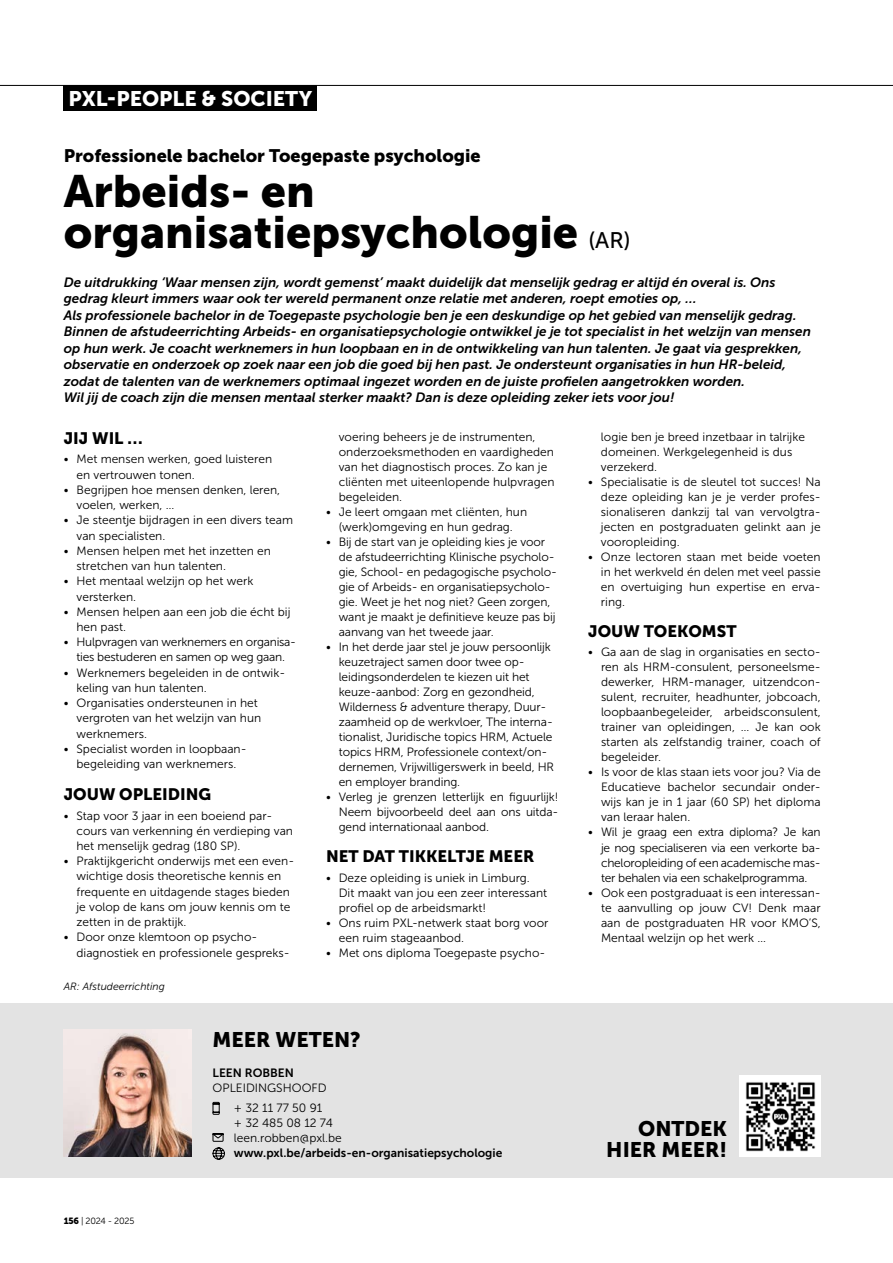
<style>
.page{position:relative;width:893px;height:1263px;background:#fff}
.page>*{position:absolute;margin:0;border:0;box-sizing:border-box;transform-origin:0 0}
.t1{font:45px/40.5px "Museo Sans 900";color:#000}
.t2{font:21px/21px "Museo Sans 900";color:#000;text-align:right}
.t3{font:21px "Museo Sans 900";color:#fff}
.t4{font:18px "Museo Sans 900";color:#000}
.t5{font:16.5px "Museo Sans 900";color:#000}
.t6{font:italic 13.5px/16.5px "Museo Sans 700";color:#000}
.t7{font:12px/15px "Museo Sans 300";color:#000}
.t8{font:12px/15.3px "Museo Sans 300";letter-spacing:-.02em;color:#000;text-align:center}
.t9{font:12px "Museo Sans 700";color:#000}
.t10{font:italic 10.5px "Museo Sans 300";color:#000}
.t11{font:9px "Museo Sans 300";letter-spacing:-.025em;color:#000}
.s1{font-family:"Museo Sans 500";font-size:22.5px}
.s2{font-family:"Museo Sans 900"}
</style>
<div class="page">
<div style="left:0;top:1003px;width:893px;height:175px;background:#e3e3e3"></div>
<img style="left:740px;top:1076px;width:81px;height:81px">
<svg style="left:212px;top:1101px;width:8px;height:14px"></svg>
<svg style="left:212px;top:1133px;width:13px;height:27px"></svg>
<div style="left:64px;top:85px;width:253px;height:26px;background:#000"></div>
<img style="left:64px;top:1029px;width:127px;height:128px">
<hr style="left:0;top:85px;width:893px;height:1px;background:#000">
<h2 class="t3" style="left:69px;top:86px;width:245px">PXL-PEOPLE &amp; SOCIETY</h2>
<h3 class="t4" style="left:64px;top:146px;width:418px">Professionele bachelor Toegepaste psychologie</h3>
<h1 class="t1" style="left:64px;top:171px;width:568px">Arbeids- en organisatiepsychologie <span class="s1">(AR)</span></h1>
<p class="t6" style="left:64px;top:274px;width:749px">De uitdrukking ‘Waar mensen zijn, wordt gemenst’ maakt duidelijk dat menselijk gedrag er altijd én overal is. Ons gedrag kleurt immers waar ook ter wereld permanent onze relatie met anderen, roept emoties op, …<br>Als professionele bachelor in de Toegepaste psychologie ben je een deskundige op het gebied van menselijk gedrag.<br>Binnen de afstudeerrichting Arbeids- en organisatiepsychologie ontwikkel je je tot specialist in het welzijn van mensen op hun werk. Je coacht werknemers in hun loopbaan en in de ontwikkeling van hun talenten. Je gaat via gesprekken, observatie en onderzoek op zoek naar een job die goed bij hen past. Je ondersteunt organisaties in hun HR-beleid, zodat de talenten van de werknemers optimaal ingezet worden en de juiste profielen aangetrokken worden.<br>Wil jij de coach zijn die mensen mentaal sterker maakt? Dan is deze opleiding zeker iets voor jou!</p>
<h3 class="t5" style="left:64px;top:429px;width:80px">JIJ WIL …</h3>
<p class="t7" style="left:77px;top:452px;width:197px;text-indent:-13px">• Met mensen werken, goed luisteren en vertrouwen tonen.</p>
<p class="t7" style="left:77px;top:482px;width:205px;text-indent:-13px">• Begrijpen hoe mensen denken, leren, voelen, werken, …</p>
<p class="t7" style="left:77px;top:513px;width:218px;text-indent:-13px">• Je steentje bijdragen in een divers team van specialisten.</p>
<p class="t7" style="left:77px;top:543px;width:196px;text-indent:-13px">• Mensen helpen met het inzetten en stretchen van hun talenten.</p>
<p class="t7" style="left:77px;top:574px;width:178px;text-indent:-13px">• Het mentaal welzijn op het werk versterken.</p>
<p class="t7" style="left:77px;top:604px;width:215px;text-indent:-13px">• Mensen helpen aan een job die écht bij hen past.</p>
<p class="t8" style="left:64px;top:634px;width:234px">• Hulpvragen van werknemers en organisa&shy;ties bestuderen en samen op weg gaan.</p>
<p class="t7" style="left:77px;top:665px;width:210px;text-indent:-13px">• Werknemers begeleiden in de ontwik&shy;keling van hun talenten.</p>
<p class="t7" style="left:77px;top:695px;width:186px;text-indent:-13px">• Organisaties ondersteunen in het vergroten van het welzijn van hun werknemers.</p>
<p class="t7" style="left:64px;top:741px;width:184px;text-align:center">• Specialist worden in loopbaan&shy;begeleiding van werknemers.</p>
<h3 class="t5" style="left:64px;top:785px;width:149px">JOUW OPLEIDING</h3>
<p class="t7" style="left:77px;top:808px;width:218px;text-indent:-13px">• Stap voor 3 jaar in een boeiend par&shy;cours van verkenning én verdieping van het menselijk gedrag (180 SP).</p>
<p class="t7" style="left:77px;top:853px;width:219px;text-indent:-13px">• Praktijkgericht onderwijs met een even&shy;wichtige dosis theoretische kennis en frequente en uitdagende stages bieden je volop de kans om jouw kennis om te zetten in de praktijk.</p>
<p class="t7" style="left:77px;top:930px;width:215px;text-indent:-13px">• Door onze klemtoon op psycho&shy;diagnostiek en professionele gespreks-</p>
<p class="t10" style="left:64px;top:981px;width:103px">AR: Afstudeerrichting</p>
<p class="t7" style="left:339px;top:429px;width:217px">voering beheers je de instrumenten, onderzoeksmethoden en vaardigheden van het diagnostisch proces. Zo kan je cliënten met uiteenlopende hulpvragen begeleiden.</p>
<p class="t7" style="left:326px;top:504px;width:203px;text-align:center">• Je leert omgaan met cliënten, hun (werk)omgeving en hun gedrag.</p>
<p class="t7" style="left:339px;top:534px;width:220px;text-indent:-13px">• Bij de start van je opleiding kies je voor de afstudeerrichting Klinische psycholo&shy;gie, School- en pedagogische psycholo&shy;gie of Arbeids- en organisatiepsycholo&shy;gie. Weet je het nog niet? Geen zorgen, want je maakt je definitieve keuze pas bij aanvang van het tweede jaar.</p>
<p class="t7" style="left:339px;top:639px;width:217px;text-indent:-13px">• In het derde jaar stel je jouw persoonlijk keuzetraject samen door twee op&shy;leidingsonderdelen te kiezen uit het keuze-aanbod: Zorg en gezondheid, Wilderness &amp; adventure therapy, Duur&shy;zaamheid op de werkvloer, The interna&shy;tionalist, Juridische topics HRM, Actuele topics HRM, Professionele context/on&shy;dernemen, Vrijwilligerswerk in beeld, HR en employer branding.</p>
<p class="t7" style="left:339px;top:789px;width:221px;text-align:justify;text-indent:-13px">• Verleg je grenzen letterlijk en figuurlijk!<br>Neem bijvoorbeeld deel aan ons uitda&shy;gend internationaal aanbod.</p>
<h3 class="t5" style="left:326px;top:847px;width:210px">NET DAT TIKKELTJE MEER</h3>
<p class="t7" style="left:339px;top:870px;width:210px;text-indent:-13px">• Deze opleiding is uniek in Limburg.<br>Dit maakt van jou een zeer interessant profiel op de arbeidsmarkt!</p>
<p class="t7" style="left:339px;top:915px;width:211px;text-indent:-13px">• Ons ruim PXL-netwerk staat borg voor een ruim stageaanbod.</p>
<p class="t7" style="left:326px;top:945px;width:221px">• Met ons diploma Toegepaste psycho-</p>
<p class="t11" style="left:64px;top:1216px;width:72px"><span class="s2">156</span> | 2024 - 2025</p>
<h2 class="t2" style="left:213px;top:1029px;width:150px">MEER WETEN?</h2>
<p class="t9" style="left:213px;top:1066px;width:83px">LEEN ROBBEN</p>
<p class="t7" style="left:234px;top:1079px;width:94px;line-height:19.2px;text-indent:-21px">OPLEIDINGSHOOFD + 32 11 77 50 91</p>
<p class="t7" style="left:234px;top:1115px;width:110px">+ 32 485 08 12 74 leen. robben@pxl. be</p>
<p class="t9" style="left:234px;top:1146px;width:270px">www.pxl.be/arbeids-en-organisatiepsychologie</p>
<p class="t7" style="left:601px;top:429px;width:205px">logie ben je breed inzetbaar in talrijke domeinen. Werkgelegenheid is dus verzekerd.</p>
<p class="t7" style="left:601px;top:474px;width:221px;text-align:justify;text-indent:-13px">• Specialisatie is de sleutel tot succes! Na deze opleiding kan je je verder profes&shy;sionaliseren dankzij tal van vervolgtra&shy;jecten en postgraduaten gelinkt aan je vooropleiding.</p>
<p class="t7" style="left:601px;top:549px;width:221px;text-align:justify;text-indent:-13px">• Onze lectoren staan met beide voeten in het werkveld én delen met veel passie en overtuiging hun expertise en erva&shy;ring.</p>
<h3 class="t5" style="left:588px;top:622px;width:150px">JOUW TOEKOMST</h3>
<p class="t7" style="left:601px;top:645px;width:221px;text-align:justify;text-indent:-13px">• Ga aan de slag in organisaties en secto&shy;ren als HRM-consulent, personeelsme&shy;dewerker, HRM-manager, uitzendcon&shy;sulent, recruiter, headhunter, jobcoach, loopbaanbegeleider, arbeidsconsulent, trainer van opleidingen, … Je kan ook starten als zelfstandig trainer, coach of begeleider.</p>
<p class="t7" style="left:601px;top:765px;width:221px;text-align:justify;text-indent:-13px">• Is voor de klas staan iets voor jou? Via de Educatieve bachelor secundair onder&shy;wijs kan je in 1 jaar (60 SP) het diploma van leraar halen.</p>
<p class="t7" style="left:601px;top:825px;width:221px;text-align:justify;text-indent:-13px">• Wil je graag een extra diploma? Je kan je nog specialiseren via een verkorte ba&shy;cheloropleiding of een academische mas&shy;ter behalen via een schakelprogramma.</p>
<p class="t7" style="left:601px;top:885px;width:221px;text-align:justify;text-indent:-13px">• Ook een postgraduaat is een interessan&shy;te aanvulling op jouw CV! Denk maar aan de postgraduaten HR voor KMO’S, Mentaal welzijn op het werk …</p>
<h2 class="t2" style="left:606px;top:1117px;width:122px">ONTDEK<br>HIER MEER!</h2>
</div>
